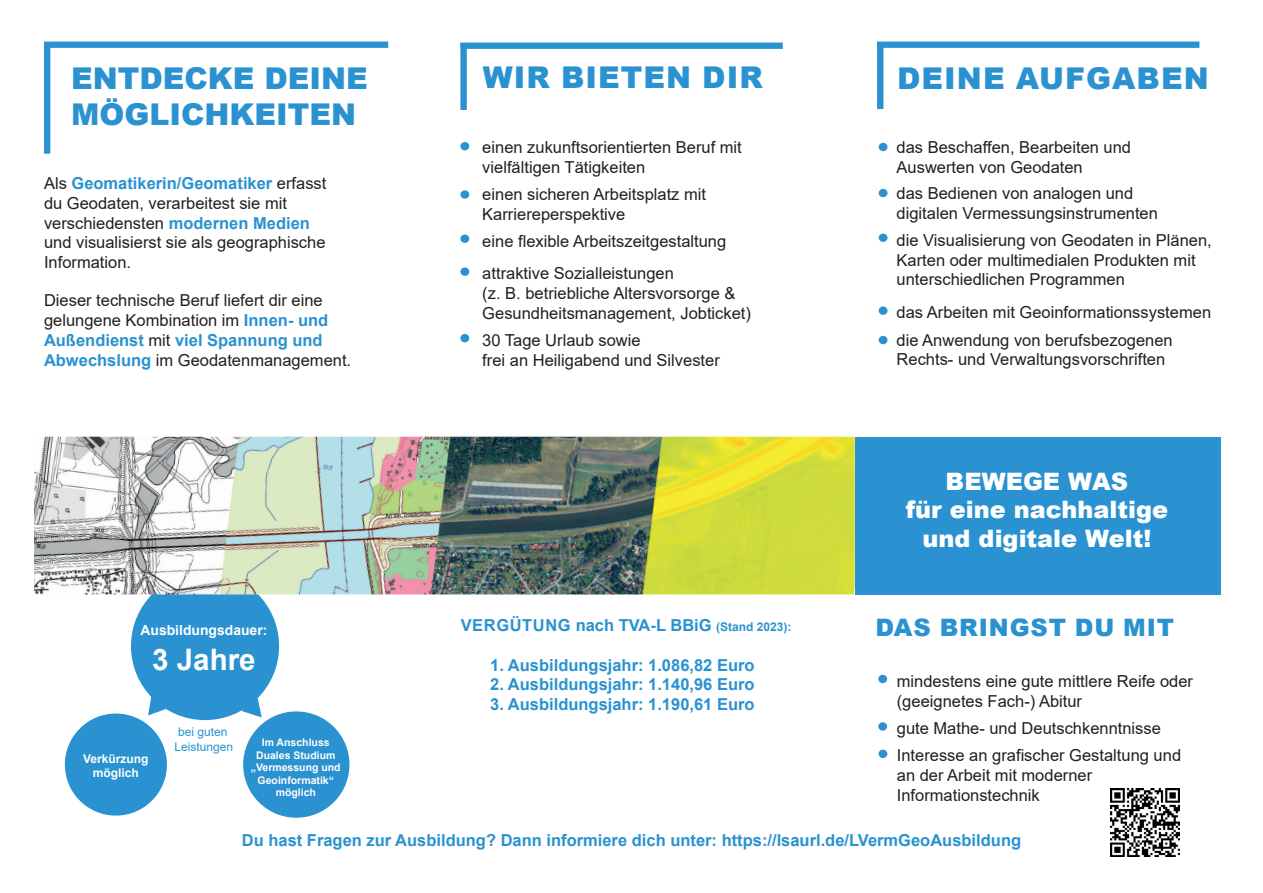
<style>
.page{position:relative;width:1263px;height:893px;background:#fff}
.page>*{position:absolute;margin:0;border:0;box-sizing:border-box;transform-origin:0 0}
.t1{font:900 30px/36px "Arial";color:#2a92d0}
.t2{font:900 30px "Arial";letter-spacing:.035em;color:#2a92d0}
.t3{font:700 29.55px "Arial";color:#fff}
.t4{font:900 24px "Arial";color:#fff}
.t5{font:900 24px "Arial";letter-spacing:.035em;color:#2a92d0}
.t6{font:16.5px/19.8px "Arial";color:#231f20}
.t7{font:700 16.5px "Arial";color:#2a92d0}
.t8{font:700 16.5px "Arial";letter-spacing:.02em;color:#2a92d0}
.t9{font:700 13.95px "Arial";color:#fff}
.t10{font:12px/14.4px "Arial";color:#2a92d0;text-align:center}
.t11{font:700 12px/14.4px "Arial";color:#fff;text-align:center}
.t12{font:700 10.5px/12.6px "Arial";color:#fff;text-align:center}
.s1{font-weight:700;color:#2a92d0}
.s2{font-size:12px}
</style>
<div class="page">
<div style="left:131px;top:572px;width:148px;height:148px;background:#2a92d0;border-radius:50%"></div>
<div style="left:44px;top:43px;width:6px;height:111px;background:#2a92d0"></div>
<div style="left:44px;top:42px;width:344px;height:6px;background:#2a92d0"></div>
<div style="left:460px;top:142px;width:9px;height:8px;background:#2a92d0;border-radius:50%"></div>
<div style="left:460px;top:190px;width:9px;height:9px;background:#2a92d0;border-radius:50%"></div>
<div style="left:460px;top:234px;width:9px;height:9px;background:#2a92d0;border-radius:50%"></div>
<div style="left:460px;top:267px;width:9px;height:9px;background:#2a92d0;border-radius:50%"></div>
<div style="left:460px;top:334px;width:9px;height:8px;background:#2a92d0;border-radius:50%"></div>
<img style="left:34px;top:437px;width:821px;height:157px">
<div style="left:878px;top:675px;width:9px;height:8px;background:#2a92d0;border-radius:50%"></div>
<div style="left:878px;top:722px;width:9px;height:9px;background:#2a92d0;border-radius:50%"></div>
<div style="left:878px;top:750px;width:9px;height:8px;background:#2a92d0;border-radius:50%"></div>
<img style="left:1110px;top:788px;width:69px;height:69px">
<div style="left:65px;top:713px;width:102px;height:103px;background:#2a92d0;border-radius:50%"></div>
<div style="left:243px;top:711px;width:106px;height:107px;background:#2a92d0;border-radius:50%"></div>
<svg style="left:148px;top:695px;width:20px;height:20px"></svg>
<svg style="left:242px;top:697px;width:20px;height:20px"></svg>
<div style="left:855px;top:437px;width:365px;height:157px;background:#2a92d0"></div>
<div style="left:879px;top:189px;width:8px;height:8px;background:#2a92d0;border-radius:50%"></div>
<div style="left:879px;top:234px;width:8px;height:8px;background:#2a92d0;border-radius:50%"></div>
<div style="left:879px;top:306px;width:8px;height:9px;background:#2a92d0;border-radius:50%"></div>
<div style="left:879px;top:143px;width:8px;height:8px;background:#2a92d0;border-radius:50%"></div>
<div style="left:879px;top:336px;width:8px;height:8px;background:#2a92d0;border-radius:50%"></div>
<div style="left:460px;top:43px;width:7px;height:67px;background:#2a92d0"></div>
<div style="left:460px;top:43px;width:323px;height:6px;background:#2a92d0"></div>
<div style="left:877px;top:42px;width:6px;height:67px;background:#2a92d0"></div>
<div style="left:877px;top:42px;width:322px;height:6px;background:#2a92d0"></div>
<p class="t1" style="left:71px;top:59px;width:298px">ENTDECKE DEINE<br>MÖGLICHKEITEN</p>
<p class="t6" style="left:44px;top:173px;width:284px">Als <span class="s1">Geomatikerin/Geomatiker</span> erfasst du Geodaten, verarbeitest sie mit verschiedensten <span class="s1">modernen Medien </span>und visualisierst sie als geographische<br>Information.</p>
<p class="t6" style="left:44px;top:290px;width:309px">Dieser technische Beruf liefert dir eine gelungene Kombination im <span class="s1">Innen- und Außendienst</span> mit <span class="s1">viel Spannung und Abwechslung</span> im Geodatenmanagement.</p>
<p class="t9" style="left:140px;top:620px;width:128px">Ausbildungsdauer:</p>
<p class="t3" style="left:152px;top:639px;width:105px">3 Jahre</p>
<p class="t11" style="left:83px;top:752px;width:67px">Verkürzung möglich</p>
<p class="t10" style="left:174px;top:725px;width:60px">bei guten<br>Leistungen</p>
<p class="t12" style="left:262px;top:736px;width:69px">Im Anschluss</p>
<p class="t12" style="left:256px;top:749px;width:81px">Duales Studium</p>
<p class="t12" style="left:251px;top:761px;width:91px">„Vermessung und<br>Geoinformatik“</p>
<p class="t12" style="left:276px;top:786px;width:42px">möglich</p>
<p class="t2" style="left:483px;top:56px;width:281px">WIR BIETEN DIR</p>
<p class="t6" style="left:482px;top:137px;width:261px">einen zukunftsorientierten Beruf mit</p>
<p class="t6" style="left:482px;top:157px;width:164px">vielfältigen Tätigkeiten</p>
<p class="t6" style="left:482px;top:184px;width:225px">einen sicheren Arbeitsplatz mit</p>
<p class="t6" style="left:482px;top:204px;width:145px">Karriereperspektive</p>
<p class="t6" style="left:482px;top:231px;width:245px">eine flexible Arbeitszeitgestaltung</p>
<p class="t6" style="left:482px;top:264px;width:193px">attraktive Sozialleistungen</p>
<p class="t6" style="left:482px;top:283px;width:255px">(z. B. betriebliche Altersvorsorge &amp;</p>
<p class="t6" style="left:482px;top:303px;width:270px">Gesundheitsmanagement, Jobticket)</p>
<p class="t6" style="left:482px;top:330px;width:160px">30 Tage Urlaub sowie</p>
<p class="t6" style="left:482px;top:350px;width:239px">frei an Heiligabend und Silvester</p>
<p class="t8" style="left:461px;top:614px;width:332px">VERGÜTUNG nach TVA-L BBiG <span class="s2">(Stand 2023):</span></p>
<p class="t7" style="left:490px;top:653px;width:266px">1. Ausbildungsjahr: 1.086,82 Euro</p>
<p class="t7" style="left:490px;top:673px;width:266px">2. Ausbildungsjahr: 1.140,96 Euro</p>
<p class="t7" style="left:490px;top:693px;width:266px">3. Ausbildungsjahr: 1.190,61 Euro</p>
<p class="t2" style="left:897px;top:56px;width:313px">DEINE AUFGABEN</p>
<p class="t6" style="left:896px;top:137px;width:236px">das Beschaffen, Bearbeiten und<br>Auswerten von Geodaten</p>
<p class="t6" style="left:896px;top:183px;width:263px">das Bedienen von analogen und digitalen Vermessungsinstrumenten</p>
<p class="t6" style="left:896px;top:230px;width:317px">die Visualisierung von Geodaten in Plänen,<br>Karten oder multimedialen Produkten mit unterschiedlichen Programmen</p>
<p class="t6" style="left:896px;top:302px;width:316px">das Arbeiten mit Geoinformationssystemen</p>
<p class="t6" style="left:896px;top:330px;width:278px">die Anwendung von berufsbezogenen<br>Rechts- und Verwaltungsvorschriften</p>
<p class="t4" style="left:946px;top:464px;width:184px">BEWEGE WAS</p>
<p class="t4" style="left:906px;top:492px;width:264px">für eine nachhaltige</p>
<p class="t4" style="left:923px;top:521px;width:230px">und digitale Welt!</p>
<p class="t5" style="left:875px;top:610px;width:300px">DAS BRINGST DU MIT</p>
<p class="t6" style="left:897px;top:671px;width:298px">mindestens eine gute mittlere Reife oder (geeignetes Fach-) Abitur</p>
<p class="t6" style="left:897px;top:718px;width:266px">gute Mathe- und Deutschkenntnisse</p>
<p class="t6" style="left:897px;top:745px;width:286px">Interesse an grafischer Gestaltung und an der Arbeit mit moderner</p>
<p class="t6" style="left:897px;top:785px;width:145px">Informationstechnik</p>
<p class="t7" style="left:242px;top:829px;width:781px">Du hast Fragen zur Ausbildung? Dann informiere dich unter: https://lsaurl.de/LVermGeoAusbildung</p>
</div>
